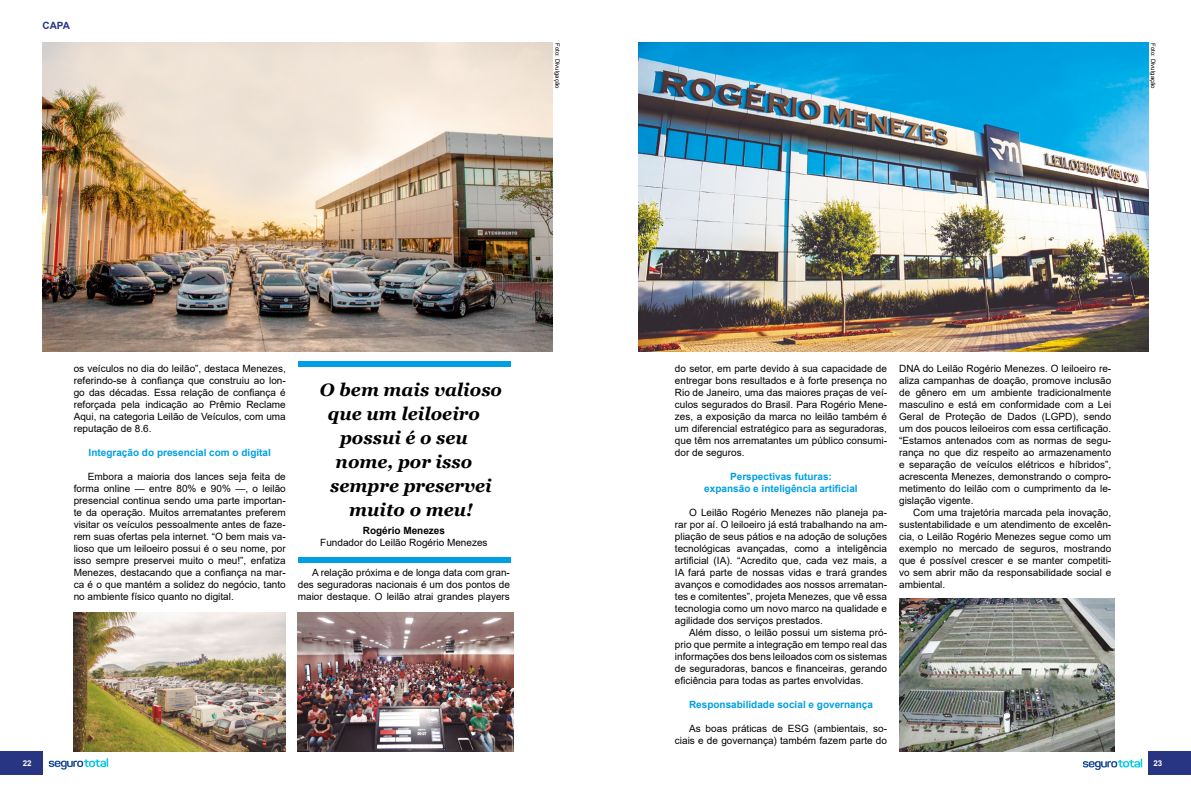
<style>
.page{position:relative;width:1191px;height:794px;background:#fff}
.page>*{position:absolute;margin:0;border:0;box-sizing:border-box;transform-origin:0 0}
.t1{font:italic 700 18px "Georgia";color:#000}
.t2{font:10px/12px "Arial";color:#000;text-align:justify}
.t3{font:700 10px/12px "Arial";color:#009fe3;text-align:center}
.t4{font:700 10px "Arial";color:#000}
.t5{font:700 10px "Arial";color:#283583}
.t6{font:700 8px "Arial";color:#fff}
.t7{font:6px "Arial";color:#000}
</style>
<div class="page">
<div style="left:0;top:751px;width:43px;height:24px;background:#283583"></div>
<svg style="left:49px;top:758px;width:59px;height:11px"></svg>
<div style="left:1148px;top:751px;width:43px;height:24px;background:#283583"></div>
<svg style="left:1082px;top:758px;width:60px;height:12px"></svg>
<img style="left:43px;top:43px;width:510px;height:308px">
<img style="left:74px;top:613px;width:212px;height:138px">
<img style="left:298px;top:613px;width:215px;height:139px">
<div style="left:298px;top:361px;width:212px;height:6px;background:#009fe3"></div>
<div style="left:299px;top:557px;width:212px;height:5px;background:#009fe3"></div>
<img style="left:638px;top:43px;width:510px;height:308px">
<img style="left:899px;top:598px;width:215px;height:153px">
<p class="t5" style="left:43px;top:19px;width:29px">CAPA</p>
<p class="t7" style="left:561px;top:43px;width:47px;rotate:90deg">Foto: Divulgação</p>
<p class="t2" style="left:74px;top:362px;width:214px">os veículos no dia do leilão”, destaca Menezes, referindo-se à confiança que construiu ao lon&shy;go das décadas. Essa relação de confiança é reforçada pela indicação ao Prêmio Reclame Aqui, na categoria Leilão de Veículos, com uma reputação de 8.6.</p>
<p class="t3" style="left:89px;top:447px;width:184px">Integração do presencial com o digital</p>
<p class="t2" style="left:74px;top:470px;width:214px;text-indent:14px">Embora a maioria dos lances seja feita de forma online — entre 80% e 90% —, o leilão presencial continua sendo uma parte importan&shy;te da operação. Muitos arrematantes preferem visitar os veículos pessoalmente antes de faze&shy;rem suas ofertas pela internet. “O bem mais va&shy;lioso que um leiloeiro possui é o seu nome, por isso sempre preservei muito o meu!”, enfatiza Menezes, destacando que a confiança na mar&shy;ca é o que mantém a solidez do negócio, tanto no ambiente físico quanto no digital.</p>
<h1 class="t1" style="left:320px;top:378px;width:184px">O bem mais valioso</h1>
<h1 class="t1" style="left:328px;top:402px;width:154px">que um leiloeiro</h1>
<h1 class="t1" style="left:340px;top:426px;width:129px">possui é o seu</h1>
<h1 class="t1" style="left:335px;top:450px;width:138px">nome, por isso</h1>
<h1 class="t1" style="left:330px;top:474px;width:163px">sempre preservei</h1>
<h1 class="t1" style="left:349px;top:498px;width:125px">muito o meu!</h1>
<p class="t4" style="left:363px;top:523px;width:84px">Rogério Menezes</p>
<p class="t2" style="left:320px;top:536px;width:169px">Fundador do Leilão Rogério Menezes</p>
<p class="t2" style="left:298px;top:566px;width:214px;text-indent:14px">A relação próxima e de longa data com gran&shy;des seguradoras nacionais é um dos pontos de maior destaque. O leilão atrai grandes players</p>
<p class="t7" style="left:1157px;top:43px;width:47px;rotate:90deg">Foto: Divulgação</p>
<p class="t2" style="left:675px;top:362px;width:214px">do setor, em parte devido à sua capacidade de entregar bons resultados e à forte presença no Rio de Janeiro, uma das maiores praças de veí&shy;culos segurados do Brasil. Para Rogério Mene&shy;zes, a exposição da marca no leilão também é um diferencial estratégico para as seguradoras, que têm nos arrematantes um público consumi&shy;dor de seguros.</p>
<p class="t3" style="left:704px;top:471px;width:155px">Perspectivas futuras:<br>expansão e inteligência artificial</p>
<p class="t2" style="left:675px;top:506px;width:214px;text-indent:14px">O Leilão Rogério Menezes não planeja pa&shy;rar por aí. O leiloeiro já está trabalhando na am&shy;pliação de seus pátios e na adoção de soluções tecnológicas avançadas, como a inteligência artificial (IA). “Acredito que, cada vez mais, a IA fará parte de nossas vidas e trará grandes avanços e comodidades aos nossos arrematan&shy;tes e comitentes”, projeta Menezes, que vê essa tecnologia como um novo marco na qualidade e agilidade dos serviços prestados.</p>
<p class="t2" style="left:675px;top:626px;width:214px;text-indent:14px">Além disso, o leilão possui um sistema pró&shy;prio que permite a integração em tempo real das informações dos bens leiloados com os sistemas de seguradoras, bancos e financeiras, gerando eficiência para todas as partes envolvidas.</p>
<p class="t3" style="left:689px;top:699px;width:185px">Responsabilidade social e governança</p>
<p class="t2" style="left:675px;top:722px;width:214px;text-align:right">As boas práticas de ESG (ambientais, so&shy;ciais e de governança) também fazem parte do</p>
<p class="t2" style="left:899px;top:362px;width:214px">DNA do Leilão Rogério Menezes. O leiloeiro re&shy;aliza campanhas de doação, promove inclusão de gênero em um ambiente tradicionalmente masculino e está em conformidade com a Lei Geral de Proteção de Dados (LGPD), sendo um dos poucos leiloeiros com essa certificação. “Estamos antenados com as normas de segu&shy;rança no que diz respeito ao armazenamento e separação de veículos elétricos e híbridos”, acrescenta Menezes, demonstrando o compro&shy;metimento do leilão com o cumprimento da le&shy;gislação vigente.</p>
<p class="t2" style="left:899px;top:506px;width:214px;text-indent:14px">Com uma trajetória marcada pela inovação, sustentabilidade e um atendimento de excelên&shy;cia, o Leilão Rogério Menezes segue como um exemplo no mercado de seguros, mostrando que é possível crescer e se manter competiti&shy;vo sem abrir mão da responsabilidade social e ambiental.</p>
<p class="t6" style="left:23px;top:757px;width:10px">22</p>
<p class="t6" style="left:1153px;top:757px;width:10px">23</p>
</div>
